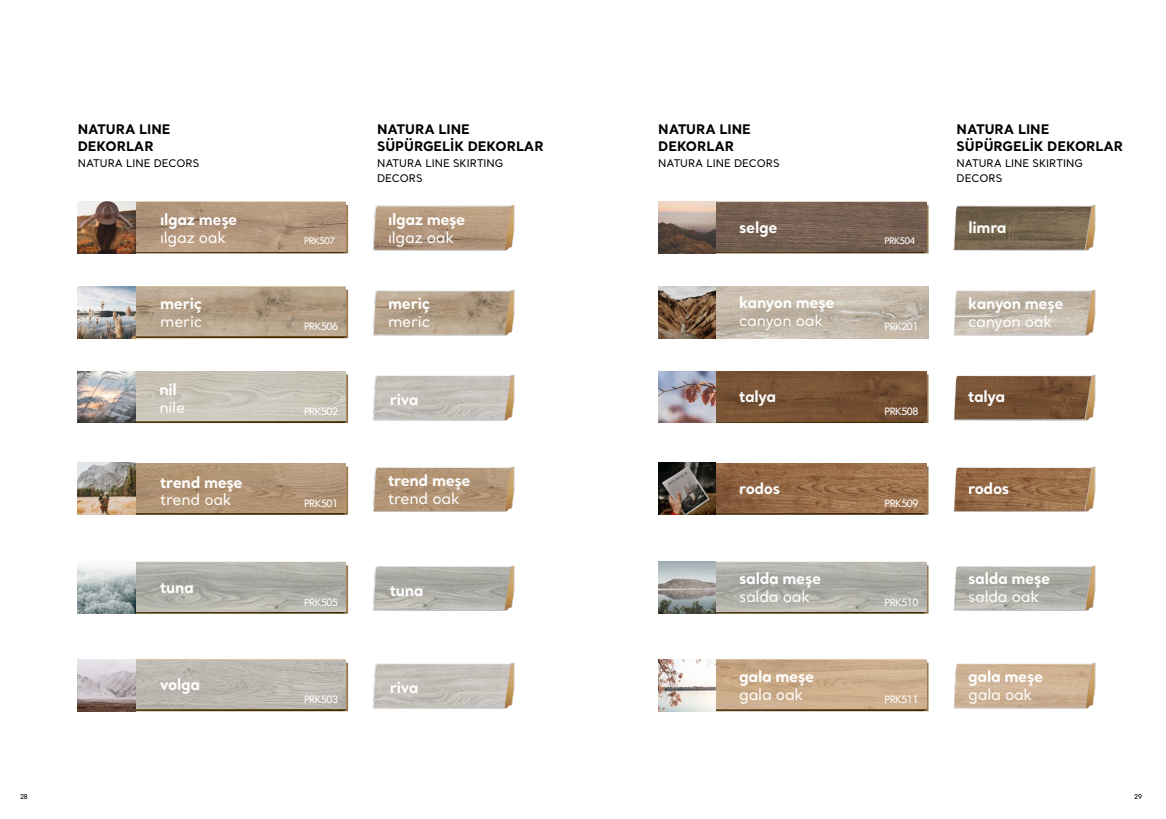
<style>
.page{position:relative;width:1166px;height:819px;background:#fff}
.page>*{position:absolute;margin:0;border:0;box-sizing:border-box;transform-origin:0 0}
.t1{font:700 15.49px "Santral";letter-spacing:-.02em;color:#fff}
.t2{font:15.49px "Santral";letter-spacing:-.02em;color:#fff}
.t3{font:700 13.12px/17.5px "Santral";color:#000}
.t4{font:10.67px "IKEA Sans TUC";letter-spacing:-.04em;color:#fff}
.t5{font:500 10.5px/14.3px "Santral";color:#000}
.t6{font:9.62px "IKEA Sans TUC";letter-spacing:-.04em;color:#fff}
.t7{font:7px "IKEA Sans TUC";color:#000}
</style>
<div class="page">
<img style="left:372px;top:204px;width:143px;height:47px">
<img style="left:953px;top:204px;width:143px;height:47px">
<img style="left:372px;top:289px;width:143px;height:47px">
<img style="left:953px;top:289px;width:143px;height:47px">
<img style="left:372px;top:374px;width:143px;height:47px">
<img style="left:953px;top:374px;width:143px;height:47px">
<img style="left:372px;top:466px;width:143px;height:46px">
<img style="left:953px;top:466px;width:143px;height:46px">
<img style="left:372px;top:565px;width:143px;height:46px">
<img style="left:953px;top:565px;width:143px;height:46px">
<img style="left:372px;top:662px;width:143px;height:47px">
<img style="left:953px;top:662px;width:143px;height:47px">
<img style="left:374px;top:206px;width:137px;height:44px">
<img style="left:954px;top:206px;width:137px;height:44px">
<img style="left:374px;top:291px;width:137px;height:43px">
<img style="left:954px;top:291px;width:137px;height:43px">
<img style="left:374px;top:376px;width:137px;height:43px">
<img style="left:954px;top:376px;width:137px;height:43px">
<img style="left:374px;top:467px;width:137px;height:44px">
<img style="left:954px;top:467px;width:137px;height:44px">
<img style="left:374px;top:566px;width:137px;height:44px">
<img style="left:954px;top:566px;width:137px;height:44px">
<img style="left:374px;top:664px;width:137px;height:43px">
<img style="left:954px;top:664px;width:137px;height:43px">
<img style="left:135px;top:201px;width:213px;height:52px">
<img style="left:715px;top:201px;width:213px;height:52px">
<img style="left:135px;top:286px;width:213px;height:52px">
<img style="left:715px;top:286px;width:213px;height:52px">
<img style="left:135px;top:371px;width:213px;height:52px">
<img style="left:715px;top:371px;width:213px;height:52px">
<img style="left:116px;top:463px;width:232px;height:52px">
<img style="left:696px;top:463px;width:232px;height:52px">
<img style="left:135px;top:565px;width:213px;height:48px">
<img style="left:715px;top:562px;width:213px;height:51px">
<img style="left:135px;top:659px;width:213px;height:52px">
<img style="left:715px;top:659px;width:213px;height:52px">
<img style="left:135px;top:202px;width:211px;height:49px">
<img style="left:715px;top:202px;width:211px;height:49px">
<img style="left:135px;top:287px;width:211px;height:49px">
<img style="left:135px;top:372px;width:211px;height:48px">
<img style="left:715px;top:372px;width:211px;height:48px">
<img style="left:135px;top:464px;width:211px;height:48px">
<img style="left:715px;top:464px;width:211px;height:48px">
<img style="left:135px;top:562px;width:211px;height:49px">
<img style="left:715px;top:562px;width:211px;height:49px">
<img style="left:135px;top:660px;width:211px;height:48px">
<img style="left:715px;top:660px;width:211px;height:48px">
<img style="left:78px;top:201px;width:57px;height:52px">
<img style="left:658px;top:201px;width:57px;height:52px">
<img style="left:78px;top:286px;width:57px;height:52px">
<img style="left:658px;top:286px;width:57px;height:52px">
<img style="left:78px;top:371px;width:57px;height:52px">
<img style="left:658px;top:371px;width:57px;height:52px">
<img style="left:78px;top:463px;width:57px;height:51px">
<img style="left:658px;top:463px;width:57px;height:51px">
<img style="left:78px;top:566px;width:57px;height:47px">
<img style="left:658px;top:561px;width:57px;height:52px">
<img style="left:78px;top:659px;width:57px;height:52px">
<img style="left:658px;top:659px;width:57px;height:52px">
<p class="t3" style="left:78px;top:120px;width:94px">NATURA LINE<br>DEKORLAR</p>
<p class="t5" style="left:78px;top:156px;width:123px">NATURA LINE DECORS</p>
<p class="t3" style="left:377px;top:120px;width:168px">NATURA LINE<br>SÜPÜRGELİK DEKORLAR</p>
<p class="t5" style="left:377px;top:156px;width:128px">NATURA LINE SKIRTING<br>DECORS</p>
<p class="t3" style="left:658px;top:120px;width:94px">NATURA LINE<br>DEKORLAR</p>
<p class="t5" style="left:658px;top:156px;width:123px">NATURA LINE DECORS</p>
<p class="t3" style="left:956px;top:120px;width:168px">NATURA LINE<br>SÜPÜRGELİK DEKORLAR</p>
<p class="t5" style="left:956px;top:156px;width:128px">NATURA LINE SKIRTING<br>DECORS</p>
<p class="t1" style="left:160px;top:208px;width:79px">ılgaz meşe</p>
<p class="t2" style="left:160px;top:227px;width:67px">ılgaz oak</p>
<p class="t1" style="left:388px;top:208px;width:79px">ılgaz meşe</p>
<p class="t2" style="left:388px;top:227px;width:67px">ılgaz oak</p>
<p class="t1" style="left:739px;top:216px;width:40px">selge</p>
<p class="t6" style="left:304px;top:234px;width:32px">PRK507</p>
<p class="t6" style="left:884px;top:234px;width:32px">PRK504</p>
<p class="t1" style="left:968px;top:216px;width:39px">limra</p>
<p class="t1" style="left:160px;top:293px;width:43px">meriç</p>
<p class="t2" style="left:160px;top:311px;width:43px">meric</p>
<p class="t1" style="left:739px;top:292px;width:97px">kanyon meşe</p>
<p class="t2" style="left:739px;top:310px;width:85px">canyon oak</p>
<p class="t1" style="left:388px;top:293px;width:43px">meriç</p>
<p class="t2" style="left:388px;top:311px;width:43px">meric</p>
<p class="t4" style="left:304px;top:318px;width:36px">PRK506</p>
<p class="t4" style="left:884px;top:318px;width:36px">PRK201</p>
<p class="t1" style="left:968px;top:293px;width:97px">kanyon meşe</p>
<p class="t2" style="left:968px;top:311px;width:85px">canyon oak</p>
<p class="t1" style="left:160px;top:378px;width:19px">nil</p>
<p class="t2" style="left:160px;top:397px;width:27px">nile</p>
<p class="t1" style="left:739px;top:386px;width:38px">talya</p>
<p class="t1" style="left:390px;top:389px;width:30px">riva</p>
<p class="t4" style="left:304px;top:403px;width:36px">PRK502</p>
<p class="t4" style="left:884px;top:403px;width:36px">PRK508</p>
<p class="t1" style="left:968px;top:386px;width:38px">talya</p>
<p class="t1" style="left:160px;top:471px;width:84px">trend meşe</p>
<p class="t2" style="left:160px;top:489px;width:73px">trend oak</p>
<p class="t1" style="left:388px;top:469px;width:84px">trend meşe</p>
<p class="t2" style="left:388px;top:488px;width:73px">trend oak</p>
<p class="t1" style="left:739px;top:477px;width:42px">rodos</p>
<p class="t1" style="left:968px;top:477px;width:42px">rodos</p>
<p class="t4" style="left:304px;top:495px;width:36px">PRK501</p>
<p class="t4" style="left:884px;top:495px;width:36px">PRK509</p>
<p class="t1" style="left:160px;top:576px;width:35px">tuna</p>
<p class="t1" style="left:739px;top:567px;width:83px">salda meşe</p>
<p class="t2" style="left:739px;top:586px;width:72px">salda oak</p>
<p class="t1" style="left:390px;top:579px;width:35px">tuna</p>
<p class="t4" style="left:304px;top:594px;width:36px">PRK505</p>
<p class="t4" style="left:884px;top:594px;width:36px">PRK510</p>
<p class="t1" style="left:968px;top:567px;width:83px">salda meşe</p>
<p class="t2" style="left:968px;top:586px;width:72px">salda oak</p>
<p class="t1" style="left:160px;top:674px;width:41px">volga</p>
<p class="t1" style="left:739px;top:665px;width:77px">gala meşe</p>
<p class="t2" style="left:739px;top:684px;width:66px">gala oak</p>
<p class="t1" style="left:390px;top:677px;width:30px">riva</p>
<p class="t4" style="left:304px;top:691px;width:36px">PRK503</p>
<p class="t4" style="left:884px;top:691px;width:36px">PRK511</p>
<p class="t1" style="left:968px;top:665px;width:77px">gala meşe</p>
<p class="t2" style="left:968px;top:684px;width:66px">gala oak</p>
<p class="t7" style="left:20px;top:791px;width:9px">28</p>
<p class="t7" style="left:1134px;top:791px;width:9px">29</p>
</div>
